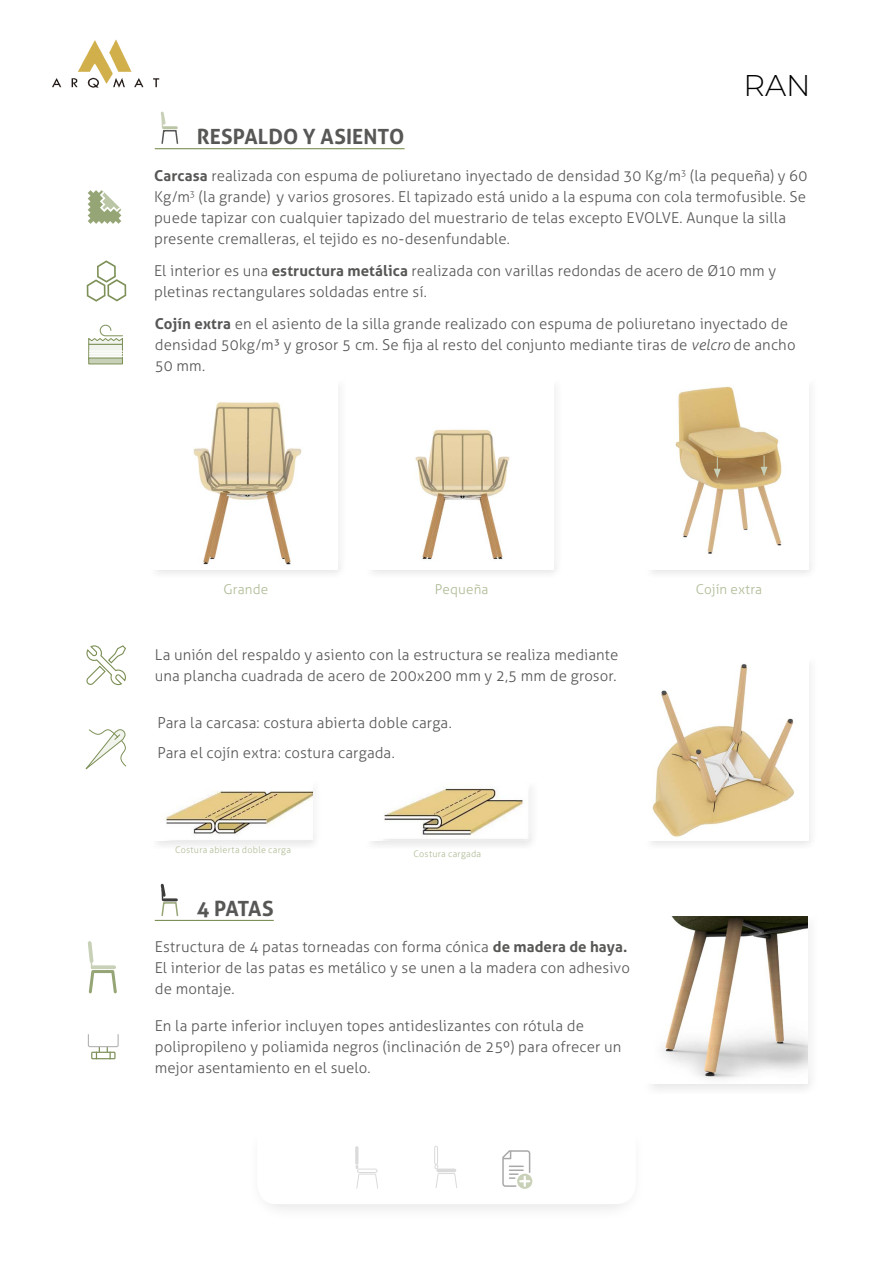
<style>
.page{position:relative;width:893px;height:1263px;background:#fff}
.page>*{position:absolute;margin:0;border:0;box-sizing:border-box;transform-origin:0 0}
.t1{font:300 30px "Montserrat";color:#000}
.t2{font:700 21px "Aller";letter-spacing:.005em;color:#575756}
.t3{font:300 15px/21px "Aller";letter-spacing:.005em;color:#575756}
.t4{font:300 13.5px "Aller";letter-spacing:.01em;color:#aebb95}
.t5{font:300 9px "Aller";letter-spacing:.03em;color:#aebb95}
.s1{font-weight:700}
.s2{font-style:italic}
</style>
<div class="page">
<img style="left:193px;top:402px;width:109px;height:163px">
<div style="left:364px;top:376px;width:198px;height:202px;background:#fbfbfb"></div>
<div style="left:370px;top:379px;width:184px;height:190px;background:#fff"></div>
<img style="left:415px;top:429px;width:95px;height:131px">
<div style="left:642px;top:911px;width:176px;height:183px;background:#878787;opacity:.75"></div>
<div style="left:649px;top:916px;width:158px;height:168px;background:#fff"></div>
<img style="left:663px;top:916px;width:144px;height:163px">
<img style="left:675px;top:386px;width:107px;height:168px">
<svg style="left:714px;top:457px;width:7px;height:21px"></svg>
<svg style="left:761px;top:455px;width:6px;height:21px"></svg>
<div style="left:149px;top:778px;width:172px;height:71px;background:#f7f7f7"></div>
<div style="left:154px;top:781px;width:158px;height:59px;background:#fff"></div>
<img style="left:165px;top:790px;width:147px;height:45px">
<img style="left:652px;top:664px;width:142px;height:173px">
<div style="left:364px;top:778px;width:174px;height:71px;background:#878787;opacity:.75"></div>
<img style="left:384px;top:788px;width:139px;height:52px">
<svg style="left:355px;top:1146px;width:178px;height:43px"></svg>
<hr style="left:155px;top:148px;width:250px;height:1px;background:#7d9057">
<svg style="left:88px;top:190px;width:33px;height:34px"></svg>
<svg style="left:87px;top:260px;width:39px;height:42px"></svg>
<div style="left:88px;top:344px;width:35px;height:16px;background:#f1f4ed;border:1px solid #7d9057"></div>
<svg style="left:88px;top:324px;width:35px;height:21px"></svg>
<hr style="left:89px;top:356px;width:33px;height:1px;background:#fff">
<hr style="left:89px;top:353px;width:33px;height:1px;background:#fff">
<hr style="left:89px;top:351px;width:33px;height:1px;background:#fff">
<svg style="left:88px;top:358px;width:35px;height:6px"></svg>
<hr style="left:155px;top:920px;width:119px;height:1px;background:#7d9057">
<svg style="left:86px;top:645px;width:40px;height:41px"></svg>
<svg style="left:87px;top:1034px;width:32px;height:25px"></svg>
<svg style="left:85px;top:729px;width:42px;height:41px"></svg>
<svg style="left:160px;top:111px;width:19px;height:33px"></svg>
<svg style="left:160px;top:883px;width:19px;height:33px"></svg>
<svg style="left:88px;top:941px;width:29px;height:53px"></svg>
<svg style="left:93px;top:965px;width:21px;height:4px"></svg>
<img style="left:52px;top:39px;width:108px;height:49px">
<h1 class="t1" style="left:743px;top:65px;width:69px">RAN</h1>
<h2 class="t2" style="left:197px;top:123px;width:209px">RESPALDO Y ASIENTO</h2>
<p class="t3" style="left:154px;top:165px;width:655px"><span class="s1">Carcasa</span> realizada con espuma de poliuretano inyectado de densidad 30 Kg/m<sup>3</sup> (la pequeña) y 60<br>Kg/m<sup>3</sup> (la grande) y varios grosores. El tapizado está unido a la espuma con cola termofusible. Se puede tapizar con cualquier tapizado del muestrario de telas excepto EVOLVE. Aunque la silla presente cremalleras, el tejido es no-desenfundable.</p>
<p class="t3" style="left:154px;top:260px;width:623px">El interior es una <span class="s1">estructura metálica</span> realizada con varillas redondas de acero de Ø10 mm y pletinas rectangulares soldadas entre sí.</p>
<p class="t3" style="left:155px;top:313px;width:642px"><span class="s1">Cojín extra</span> en el asiento de la silla grande realizado con espuma de poliuretano inyectado de densidad 50kg/m³ y grosor 5 cm. Se fija al resto del conjunto mediante tiras de <span class="s2">velcro</span> de ancho<br>50 mm.</p>
<p class="t4" style="left:223px;top:581px;width:46px">Grande</p>
<p class="t4" style="left:435px;top:581px;width:55px">Pequeña</p>
<p class="t4" style="left:696px;top:581px;width:68px">Cojín extra</p>
<p class="t3" style="left:155px;top:644px;width:465px">La unión del respaldo y asiento con la estructura se realiza mediante una plancha cuadrada de acero de 200x200 mm y 2,5 mm de grosor.</p>
<p class="t3" style="left:157px;top:708px;width:296px;line-height:29.5px">Para la carcasa: costura abierta doble carga.<br>Para el cojín extra: costura cargada.</p>
<p class="t5" style="left:175px;top:844px;width:117px">Costura abierta doble carga</p>
<p class="t5" style="left:414px;top:848px;width:69px">Costura cargada</p>
<h2 class="t2" style="left:197px;top:895px;width:78px">4 PATAS</h2>
<p class="t3" style="left:155px;top:936px;width:477px">Estructura de 4 patas torneadas con forma cónica <span class="s1">de madera de haya.<br></span>El interior de las patas es metálico y se unen a la madera con adhesivo de montaje.</p>
<p class="t3" style="left:155px;top:1015px;width:468px">En la parte inferior incluyen topes antideslizantes con rótula de polipropileno y poliamida negros (inclinación de 25º) para ofrecer un mejor asentamiento en el suelo.</p>
</div>
